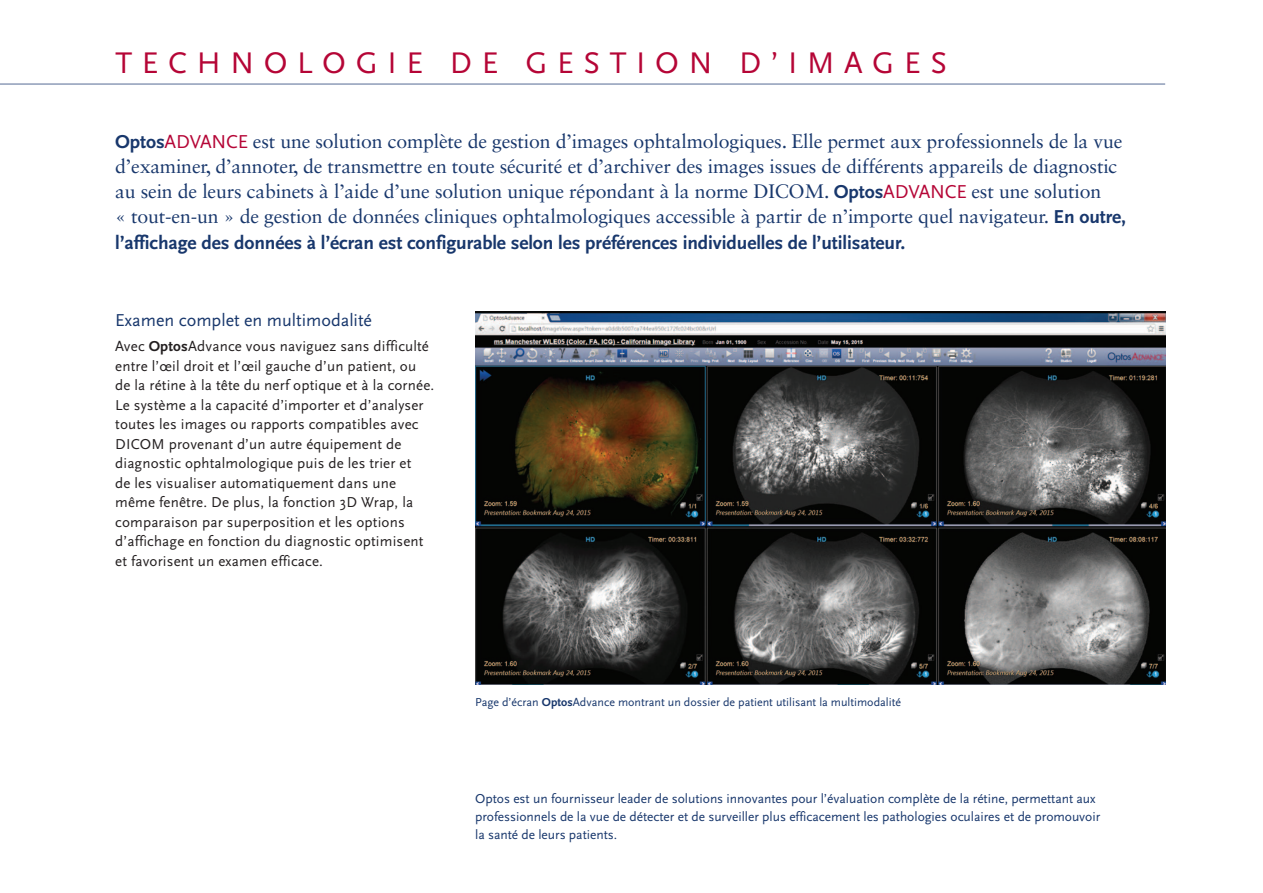
<style>
.page{position:relative;width:1263px;height:893px;background:#fff}
.page>*{position:absolute;margin:0;border:0;box-sizing:border-box;transform-origin:0 0}
.t1{font:31.2px "Scala Sans OT";letter-spacing:.31em;color:#b50536}
.t2{font:19.5px/25.2px "Sabon LT Std";letter-spacing:-.01em;color:#18376c}
.t3{font:700 19.5px "Scala Sans OT";letter-spacing:-.005em;color:#18376c}
.t4{font:18px "Scala Sans OT";color:#18376c}
.t5{font:15px/19.5px "Scala Sans OT";letter-spacing:.01em;color:#231f20}
.t6{font:13.5px/18px "Scala Sans OT";letter-spacing:-.005em;color:#18376c}
.t7{font:12px "Scala Sans OT";color:#18376c}
.s1{font-family:"Scala Sans OT";font-weight:700}
.s2{font-family:"Scala Sans OT";color:#b50536}
.s3{font-weight:700}
</style>
<div class="page">
<img style="left:475px;top:312px;width:690px;height:372px">
<hr style="left:0;top:83px;width:1165px;height:2px;background:#8e9cb8">
<h1 class="t1" style="left:115px;top:46px;width:830px">TECHNOLOGIE DE GESTION D’IMAGEs</h1>
<p class="t2" style="left:115px;top:128px;width:1012px"><span class="s1">Optos</span><span class="s2">ADVANCE</span> est une solution complète de gestion d’images ophtalmologiques. Elle permet aux professionnels de la vue d’examiner, d’annoter, de transmettre en toute sécurité et d’archiver des images issues de différents appareils de diagnostic au sein de leurs cabinets à l’aide d’une solution unique répondant à la norme DICOM. <span class="s1">Optos</span><span class="s2">ADVANCE</span> est une solution<br>« tout-en-un » de gestion de données cliniques ophtalmologiques accessible à partir de n’importe quel navigateur. <span class="s1">En outre,</span></p>
<h2 class="t3" style="left:115px;top:231px;width:792px">l’affichage des données à l’écran est configurable selon les préférences individuelles de l’utilisateur.</h2>
<p class="t4" style="left:115px;top:310px;width:258px">Examen complet en multimodalité</p>
<p class="t5" style="left:115px;top:337px;width:321px">Avec <span class="s3">Optos</span>Advance vous naviguez sans difficulté entre l’œil droit et l’œil gauche d’un patient, ou de la rétine à la tête du nerf optique et à la cornée.<br>Le système a la capacité d’importer et d’analyser toutes les images ou rapports compatibles avec DICOM provenant d’un autre équipement de diagnostic ophtalmologique puis de les trier et<br>de les visualiser automatiquement dans une même fenêtre. De plus, la fonction 3D Wrap, la comparaison par superposition et les options d’affichage en fonction du diagnostic optimisent et favorisent un examen efficace.</p>
<p class="t7" style="left:475px;top:696px;width:427px">Page d’écran <span class="s3">Optos</span>Advance montrant un dossier de patient utilisant la multimodalité</p>
<p class="t6" style="left:475px;top:790px;width:627px">Optos est un fournisseur leader de solutions innovantes pour l’évaluation complète de la rétine, permettant aux professionnels de la vue de détecter et de surveiller plus efficacement les pathologies oculaires et de promouvoir la santé de leurs patients.</p>
</div>
